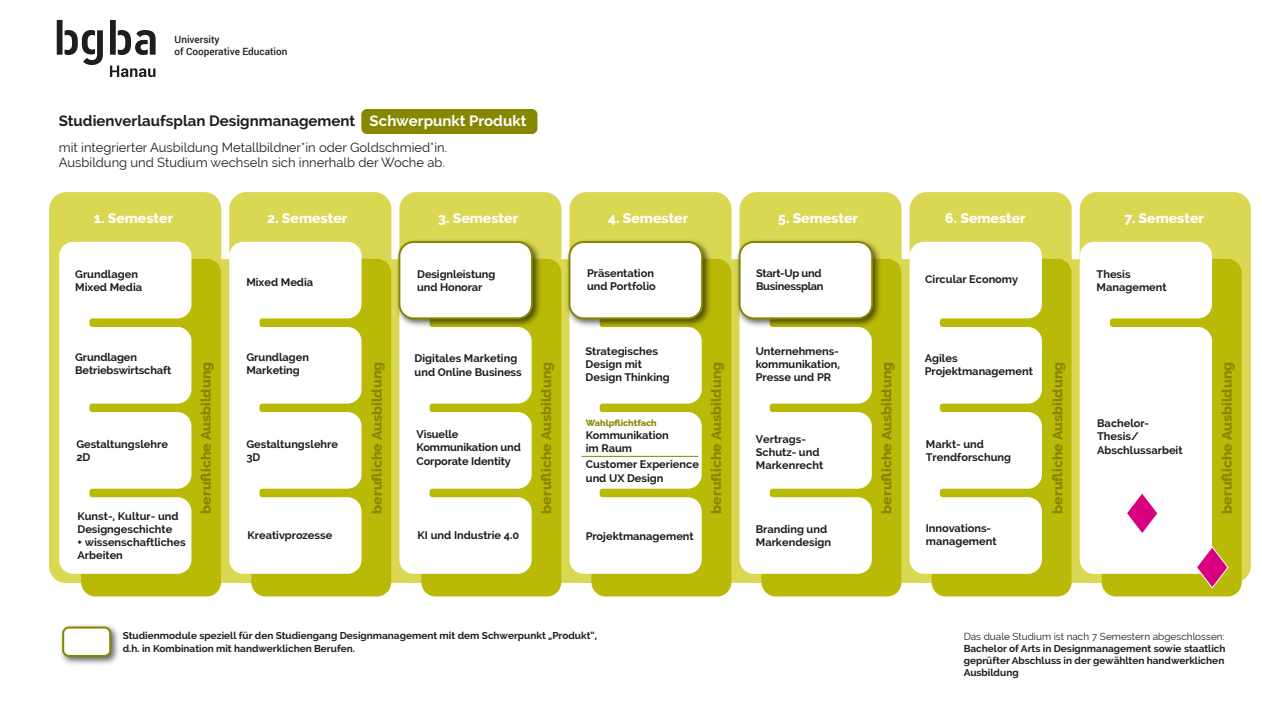
<style>
.page{position:relative;width:1262px;height:710px;background:#fff}
.page>*{position:absolute;margin:0;border:0;box-sizing:border-box;transform-origin:0 0}
.t1{font:700 15px "Raleway";color:#1e1e1c}
.t2{font:800 14px "Raleway";color:#868700}
.t3{font:800 14px "Raleway";color:#fff}
.t4{font:13px/15px "Raleway";color:#1e1e1c}
.t5{font:700 11px/13.2px "Raleway";color:#1e1e1c}
.t6{font:700 11px/13.2px "Raleway";letter-spacing:-.025em;color:#1e1e1c}
.t7{font:700 10px/12px "Raleway";color:#1e1e1c;text-align:justify}
.t8{font:10px "Raleway";color:#1e1e1c}
.t9{font:500 10px/11.8px "Roboto";color:#1e1e1c}
.t10{font:800 9px "Raleway";color:#868700}
.s1{color:#fff}
</style>
<div class="page">
<div style="left:49px;top:259px;width:1195px;height:323px;background:#dad853;border-radius:17px"></div>
<div style="left:49px;top:192px;width:172px;height:390px;background:#dad853;border-radius:17px"></div>
<div style="left:229px;top:192px;width:162px;height:390px;background:#dad853;border-radius:17px"></div>
<div style="left:399px;top:192px;width:162px;height:390px;background:#dad853;border-radius:17px"></div>
<div style="left:569px;top:192px;width:162px;height:390px;background:#dad853;border-radius:17px"></div>
<div style="left:739px;top:192px;width:162px;height:390px;background:#dad853;border-radius:17px"></div>
<div style="left:909px;top:192px;width:162px;height:390px;background:#dad853;border-radius:17px"></div>
<div style="left:1079px;top:192px;width:171px;height:390px;background:#dad853;border-radius:17px"></div>
<div style="left:421px;top:259px;width:140px;height:337px;background:#b9b907;border-radius:14px"></div>
<div style="left:591px;top:259px;width:140px;height:337px;background:#b9b907;border-radius:14px"></div>
<div style="left:761px;top:259px;width:140px;height:337px;background:#b9b907;border-radius:14px"></div>
<div style="left:931px;top:259px;width:140px;height:337px;background:#b9b907;border-radius:14px"></div>
<div style="left:1101px;top:259px;width:140px;height:337px;background:#b9b907;border-radius:14px"></div>
<div style="left:251px;top:259px;width:140px;height:337px;background:#b9b907;border-radius:14px"></div>
<div style="left:81px;top:259px;width:140px;height:337px;background:#b9b907;border-radius:14px"></div>
<svg style="left:909px;top:242px;width:132px;height:331px;background:#fafaed"></svg>
<svg style="left:399px;top:330px;width:132px;height:243px;background:#fafaee"></svg>
<svg style="left:739px;top:330px;width:132px;height:243px;background:#fafaed"></svg>
<div style="left:1079px;top:242px;width:132px;height:331px;background:#fff"></div>
<svg style="left:59px;top:242px;width:132px;height:331px;background:#fafaee"></svg>
<svg style="left:110px;top:65px;width:45px;height:12px"></svg>
<svg style="left:57px;top:20px;width:46px;height:45px"></svg>
<svg style="left:110px;top:20px;width:46px;height:35px"></svg>
<div style="left:361px;top:109px;width:176px;height:25px;background:#868700;border-radius:6px"></div>
<img style="left:732px;top:235px;width:152px;height:95px">
<div style="left:739px;top:242px;width:133px;height:76px;background:#fff;border-radius:14px"></div>
<div style="left:738px;top:241px;width:135px;height:78px;border:2px solid #868700;border-radius:14px"></div>
<svg style="left:1195px;top:545px;width:34px;height:44px"></svg>
<svg style="left:1125px;top:491px;width:34px;height:44px"></svg>
<svg style="left:569px;top:330px;width:132px;height:243px;background:#fafaef"></svg>
<img style="left:562px;top:235px;width:152px;height:95px">
<div style="left:569px;top:242px;width:133px;height:76px;background:#fff;border-radius:14px"></div>
<div style="left:568px;top:241px;width:135px;height:78px;border:2px solid #868700;border-radius:14px"></div>
<img style="left:392px;top:235px;width:152px;height:95px">
<div style="left:399px;top:242px;width:133px;height:76px;background:#fff;border-radius:14px"></div>
<div style="left:398px;top:241px;width:135px;height:78px;border:2px solid #868700;border-radius:14px"></div>
<svg style="left:229px;top:242px;width:132px;height:331px;background:#fafaee"></svg>
<img style="left:60px;top:625px;width:58px;height:40px">
<div style="left:63px;top:627px;width:47px;height:28px;background:#fff;border-radius:6px"></div>
<div style="left:62px;top:626px;width:49px;height:30px;border:2px solid #868700;border-radius:6px"></div>
<hr style="left:581px;top:456px;width:117px;height:1px;background:#868700">
<p class="t9" style="left:174px;top:33px;width:114px">University<br>of Cooperative Education</p>
<h1 class="t1" style="left:59px;top:112px;width:469px">Studienverlaufsplan Designmanagement <span class="s1">Schwerpunkt Produkt</span></h1>
<p class="t4" style="left:59px;top:140px;width:390px">mit integrierter Ausbildung Metallbildner*in oder Goldschmied*in.<br>Ausbildung und Studium wechseln sich innerhalb der Woche ab.</p>
<p class="t3" style="left:94px;top:210px;width:81px">1. Semester</p>
<p class="t3" style="left:267px;top:210px;width:82px">2. Semester</p>
<p class="t3" style="left:438px;top:210px;width:82px">3. Semester</p>
<p class="t3" style="left:608px;top:210px;width:82px">4. Semester</p>
<p class="t3" style="left:778px;top:210px;width:81px">5. Semester</p>
<p class="t3" style="left:945px;top:210px;width:82px">6. Semester</p>
<p class="t3" style="left:1124px;top:210px;width:81px">7. Semester</p>
<p class="t5" style="left:75px;top:267px;width:68px">Grundlagen<br>Mixed Media</p>
<p class="t5" style="left:246px;top:275px;width:68px">Mixed Media</p>
<p class="t6" style="left:756px;top:266px;width:69px">Start-Up und<br>Businessplan</p>
<p class="t5" style="left:587px;top:266px;width:70px">Präsentation und Portfolio</p>
<p class="t5" style="left:417px;top:267px;width:80px">Designleistung und Honorar</p>
<p class="t5" style="left:925px;top:272px;width:94px">Circular Economy</p>
<p class="t5" style="left:1096px;top:267px;width:72px">Thesis<br>Management</p>
<p class="t5" style="left:585px;top:344px;width:86px">Strategisches<br>Design mit<br>Design Thinking</p>
<p class="t5" style="left:755px;top:344px;width:86px;text-align:justify">Unternehmens&shy;kommunikation, Presse und PR</p>
<p class="t5" style="left:75px;top:350px;width:98px">Grundlagen<br>Betriebswirtschaft</p>
<p class="t5" style="left:246px;top:350px;width:64px">Grundlagen<br>Marketing</p>
<p class="t5" style="left:924px;top:351px;width:110px">Agiles<br>Projektmanagement</p>
<p class="t5" style="left:414px;top:352px;width:109px">Digitales Marketing und Online Business</p>
<p class="t2" style="left:198px;top:513px;width:153px;rotate:-90deg">berufliche Ausbildung</p>
<p class="t2" style="left:369px;top:513px;width:153px;rotate:-90deg">berufliche Ausbildung</p>
<p class="t2" style="left:538px;top:513px;width:153px;rotate:-90deg">berufliche Ausbildung</p>
<p class="t2" style="left:708px;top:513px;width:153px;rotate:-90deg">berufliche Ausbildung</p>
<p class="t2" style="left:878px;top:513px;width:153px;rotate:-90deg">berufliche Ausbildung</p>
<p class="t2" style="left:1049px;top:513px;width:153px;rotate:-90deg">berufliche Ausbildung</p>
<p class="t2" style="left:1218px;top:513px;width:153px;rotate:-90deg">berufliche Ausbildung</p>
<p class="t10" style="left:586px;top:417px;width:72px">Wahlpflichtfach</p>
<p class="t5" style="left:586px;top:428px;width:84px">Kommunikation im Raum</p>
<p class="t5" style="left:586px;top:458px;width:115px">Customer Experience und UX Design</p>
<p class="t5" style="left:1097px;top:416px;width:87px">Bachelor-<br>Thesis/<br>Abschlussarbeit</p>
<p class="t5" style="left:416px;top:427px;width:106px">Visuelle<br>Kommunikation und<br>Corporate Identity</p>
<p class="t5" style="left:755px;top:432px;width:69px">Vertrags-<br>Schutz- und<br>Markenrecht</p>
<p class="t5" style="left:925px;top:437px;width:87px">Markt- und<br>Trendforschung</p>
<p class="t5" style="left:76px;top:437px;width:93px">Gestaltungslehre<br>2D</p>
<p class="t5" style="left:246px;top:437px;width:93px">Gestaltungslehre<br>3D</p>
<p class="t5" style="left:77px;top:509px;width:110px">Kunst-, Kultur- und<br>Designgeschichte<br>+ wissenschaftliches<br>Arbeiten</p>
<p class="t5" style="left:925px;top:521px;width:72px">Innovations&shy;management</p>
<p class="t5" style="left:755px;top:522px;width:77px">Branding und<br>Markendesign</p>
<p class="t5" style="left:247px;top:528px;width:86px">Kreativprozesse</p>
<p class="t5" style="left:417px;top:528px;width:103px">KI und Industrie 4.0</p>
<p class="t5" style="left:585px;top:529px;width:110px">Projektmanagement</p>
<p class="t7" style="left:123px;top:628px;width:476px;line-height:13px">Studienmodule speziell für den Studiengang Designmanagement mit dem Schwerpunkt „Produkt“, d.h. in Kombination mit handwerklichen Berufen.</p>
<p class="t8" style="left:963px;top:630px;width:262px">Das duale Studium ist nach 7 Semestern abgeschlossen:</p>
<p class="t7" style="left:963px;top:642px;width:263px">Bachelor of Arts in Designmanagement sowie staatlich geprüfter Abschluss in der gewählten handwerklichen Ausbildung</p>
</div>
